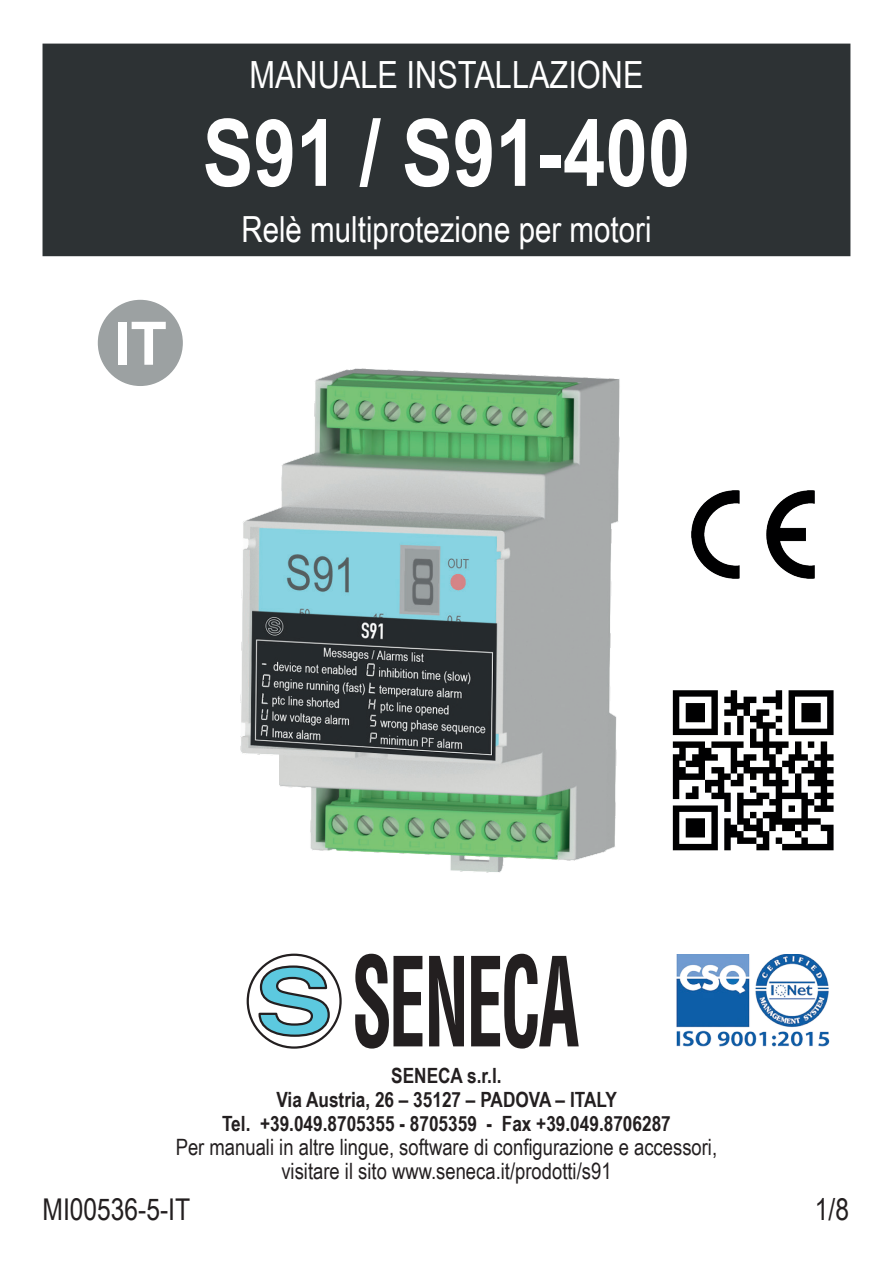
<style>
.page{position:relative;width:893px;height:1263px;background:#fff}
.page>*{position:absolute;margin:0;border:0;box-sizing:border-box;transform-origin:0 0}
.t1{font:700 93px "Arial Narrow";color:#fff}
.t2{font:700 60px "Arial";color:#fff}
.t3{font:37.5px "Arial Narrow";color:#fff}
.t4{font:36px "Arial Narrow";color:#fff}
.t5{font:30px "Arial Narrow";color:#231f20}
.t6{font:22.5px/24px "Arial Narrow";color:#231f20;text-align:center}
.t7{font:700 21px/24px "Arial Narrow";color:#231f20;text-align:center}
</style>
<div class="page">
<img style="left:691px;top:490px;width:124px;height:89px">
<div style="left:43px;top:44px;width:807px;height:212px;background:#2d3234"></div>
<svg style="left:257px;top:964px;width:74px;height:74px"></svg>
<div style="left:247px;top:954px;width:95px;height:95px;border:2px solid #231f20;border-radius:50%"></div>
<svg style="left:355px;top:954px;width:67px;height:94px"></svg>
<svg style="left:429px;top:956px;width:35px;height:90px"></svg>
<svg style="left:471px;top:954px;width:108px;height:94px"></svg>
<img style="left:676px;top:955px;width:154px;height:92px">
<div style="left:99px;top:301px;width:83px;height:84px;background:#9ca1a2;border-radius:50%"></div>
<div style="left:98px;top:300px;width:85px;height:86px;border:2px solid #9ca1a2;border-radius:50%"></div>
<img style="left:672px;top:690px;width:162px;height:161px">
<img style="left:240px;top:368px;width:380px;height:505px">
<h2 class="t2" style="left:114px;top:301px;width:55px">IT</h2>
<h3 class="t3" style="left:249px;top:47px;width:396px">MANUALE INSTALLAZIONE</h3>
<h1 class="t1" style="left:203px;top:83px;width:489px">S91 / S91-400</h1>
<h3 class="t4" style="left:241px;top:203px;width:412px">Relè multiprotezione per motori</h3>
<p class="t7" style="left:222px;top:1062px;width:450px">SENECA s.r.l.<br>Via Austria, 26 – 35127 – PADOVA – ITALY<br>Tel. +39.049.8705355 - 8705359 - Fax +39.049.8706287</p>
<p class="t6" style="left:176px;top:1134px;width:543px">Per manuali in altre lingue, software di configurazione e accessori, visitare il sito www.seneca.it/prodotti/s91</p>
<h3 class="t5" style="left:43px;top:1188px;width:149px">MI00536-5-IT</h3>
<h3 class="t5" style="left:815px;top:1188px;width:36px">1/8</h3>
</div>
